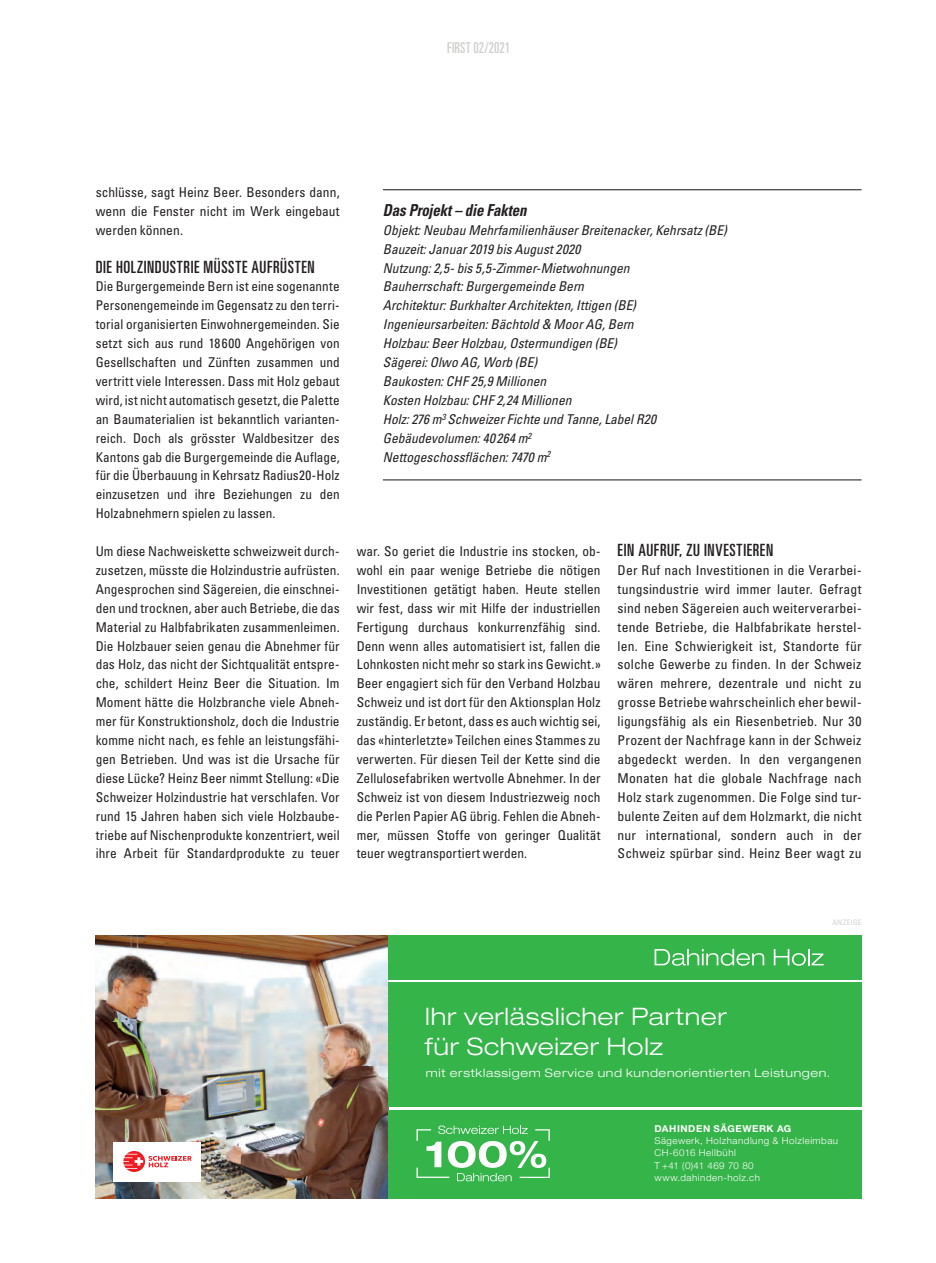
<style>
.page{position:relative;width:936px;height:1263px;background:#fff}
.page>*{position:absolute;margin:0;border:0;box-sizing:border-box;transform-origin:0 0}
.t1{font:300 expanded 24px/29.8px "Helvetica Neue LT Pro";letter-spacing:.025em;color:#fff}
.t2{font:ultra-condensed 16.8px "Univers LT Std";letter-spacing:.035em;color:#231f20}
.t3{font:italic 700 condensed 16.5px "Univers LT Std";letter-spacing:-.01em;color:#231f20;scale:.9 1}
.t4{font:ultra-condensed 15px "Univers LT Std";letter-spacing:.005em;color:#cfd1cd;scale:.95 1}
.t5{font:condensed 13.5px/18.9px "Univers LT Std";letter-spacing:.005em;color:#231f20;text-align:justify}
.t6{font:italic condensed 13.5px/18.9px "Univers LT Std";color:#231f20}
.t7{font:300 expanded 11.7px "Helvetica Neue LT Pro";letter-spacing:.055em;color:#fff}
.t8{font:300 9.45px/12.5px "Helvetica Neue LT Pro";letter-spacing:.05em;color:#fff}
.t9{font:700 9.45px "Helvetica Neue LTW1 G";letter-spacing:.06em;color:#fff}
.t10{font:condensed 7.5px "Univers LT Std";letter-spacing:.04em;color:#cfd1cd}
</style>
<div class="page">
<hr style="left:383px;top:189px;width:478px;height:1px;background:#231f20">
<hr style="left:383px;top:479px;width:478px;height:1px;background:#231f20">
<img style="left:96px;top:935px;width:292px;height:264px">
<div style="left:388px;top:1110px;width:473px;height:89px;background:#35b44a"></div>
<svg style="left:416px;top:1125px;width:133px;height:56px"></svg>
<div style="left:388px;top:982px;width:473px;height:125px;background:#35b44a"></div>
<div style="left:388px;top:935px;width:473px;height:44px;background:#35b44a"></div>
<svg style="left:654px;top:949px;width:110px;height:17px"></svg>
<svg style="left:773px;top:949px;width:50px;height:17px"></svg>
<div style="left:114px;top:1142px;width:87px;height:39px;background:#fff"></div>
<svg style="left:123px;top:1151px;width:68px;height:21px"></svg>
<p class="t4" style="left:447px;top:39px;width:68px">FIRST 02/2021</p>
<p class="t5" style="left:96px;top:182px;width:245px">schlüsse, sagt Heinz Beer. Besonders dann, wenn die Fenster nicht im Werk eingebaut werden können.</p>
<p class="t2" style="left:96px;top:257px;width:220px">DIE HOLZINDUSTRIE MÜSSTE AUFRÜSTEN</p>
<p class="t5" style="left:96px;top:277px;width:245px">Die Burgergemeinde Bern ist eine sogenannte Personengemeinde im Gegensatz zu den terri&shy;torial organisierten Einwohnergemeinden. Sie setzt sich aus rund 18600 Angehörigen von Gesellschaften und Zünften zusammen und vertritt viele Interessen. Dass mit Holz gebaut wird, ist nicht automatisch gesetzt, die Palette an Baumaterialien ist bekanntlich varianten&shy;reich. Doch als grösster Waldbesitzer des Kantons gab die Burgergemeinde die Auflage, für die Überbauung in Kehrsatz Radius20-Holz einzusetzen und ihre Beziehungen zu den Holzabnehmern spielen zu lassen.</p>
<p class="t5" style="left:96px;top:542px;width:245px">Um diese Nachweiskette schweizweit durch&shy;zusetzen, müsste die Holzindustrie aufrüsten.<br>Angesprochen sind Sägereien, die einschnei&shy;den und trocknen, aber auch Betriebe, die das Material zu Halbfabrikaten zusammenleimen.<br>Die Holzbauer seien genau die Abnehmer für das Holz, das nicht der Sichtqualität entspre&shy;che, schildert Heinz Beer die Situation. Im Moment hätte die Holzbranche viele Abneh&shy;mer für Konstruktionsholz, doch die Industrie komme nicht nach, es fehle an leistungsfähi&shy;gen Betrieben. Und was ist die Ursache für diese Lücke? Heinz Beer nimmt Stellung: «Die Schweizer Holzindustrie hat verschlafen. Vor rund 15 Jahren haben sich viele Holzbaube&shy;triebe auf Nischenprodukte konzentriert, weil ihre Arbeit für Standardprodukte zu teuer</p>
<p class="t3" style="left:383px;top:200px;width:161px">Das Projekt – die Fakten</p>
<p class="t6" style="left:383px;top:220px;width:345px">Objekt: Neubau Mehrfamilienhäuser Breitenacker, Kehrsatz (BE)<br>Bauzeit: Januar 2019 bis August 2020<br>Nutzung: 2,5- bis 5,5-Zimmer-Mietwohnungen<br>Bauherrschaft: Burgergemeinde Bern<br>Architektur: Burkhalter Architekten, Ittigen (BE)<br>Ingenieursarbeiten: Bächtold &amp; Moor AG, Bern<br>Holzbau: Beer Holzbau, Ostermundigen (BE)<br>Sägerei: Olwo AG, Worb (BE)<br>Baukosten: CHF 25,9 Millionen<br>Kosten Holzbau: CHF 2,24 Millionen<br>Holz: 276 m<sup>3</sup> Schweizer Fichte und Tanne, Label R20<br>Gebäudevolumen: 40264 m<sup>2<br></sup>Nettogeschossflächen: 7470 m<sup>2</sup></p>
<p class="t5" style="left:356px;top:542px;width:245px">war. So geriet die Industrie ins stocken, ob&shy;wohl ein paar wenige Betriebe die nötigen Investitionen getätigt haben. Heute stellen wir fest, dass wir mit Hilfe der industriellen Fertigung durchaus konkurrenzfähig sind.<br>Denn wenn alles automatisiert ist, fallen die Lohnkosten nicht mehr so stark ins Gewicht.» Beer engagiert sich für den Verband Holzbau Schweiz und ist dort für den Aktionsplan Holz zuständig. Er betont, dass es auch wichtig sei, das «hinterletzte» Teilchen eines Stammes zu verwerten. Für diesen Teil der Kette sind die Zellulosefabriken wertvolle Abnehmer. In der Schweiz ist von diesem Industriezweig noch die Perlen Papier AG übrig. Fehlen die Abneh&shy;mer, müssen Stoffe von geringer Qualität teuer wegtransportiert werden.</p>
<p class="t2" style="left:617px;top:540px;width:157px">EIN AUFRUF, ZU INVESTIEREN</p>
<p class="t5" style="left:617px;top:560px;width:245px">Der Ruf nach Investitionen in die Verarbei&shy;tungsindustrie wird immer lauter. Gefragt sind neben Sägereien auch weiterverarbei&shy;tende Betriebe, die Halbfabrikate herstel&shy;len. Eine Schwierigkeit ist, Standorte für solche Gewerbe zu finden. In der Schweiz wären mehrere, dezentrale und nicht zu grosse Betriebe wahrscheinlich eher bewil&shy;ligungsfähig als ein Riesenbetrieb. Nur 30<br>Prozent der Nachfrage kann in der Schweiz abgedeckt werden. In den vergangenen Monaten hat die globale Nachfrage nach Holz stark zugenommen. Die Folge sind tur&shy;bulente Zeiten auf dem Holzmarkt, die nicht nur international, sondern auch in der Schweiz spürbar sind. Heinz Beer wagt zu</p>
<p class="t10" style="left:832px;top:917px;width:31px">ANZEIGE</p>
<h1 class="t1" style="left:425px;top:1001px;width:303px">Ihr verlässlicher Partner für Schweizer Holz</h1>
<p class="t7" style="left:426px;top:1066px;width:406px">mit erstklassigem Service und kundenorientierten Leistungen.</p>
<p class="t9" style="left:654px;top:1122px;width:138px">DAHINDEN SÄGEWERK AG</p>
<p class="t8" style="left:654px;top:1134px;width:185px">Sägewerk, Holzhandlung &amp; Holzleimbau<br>CH-6016 Hellbühl<br>T +41 (0)41 469 70 80 www.dahinden-holz.ch</p>
</div>
